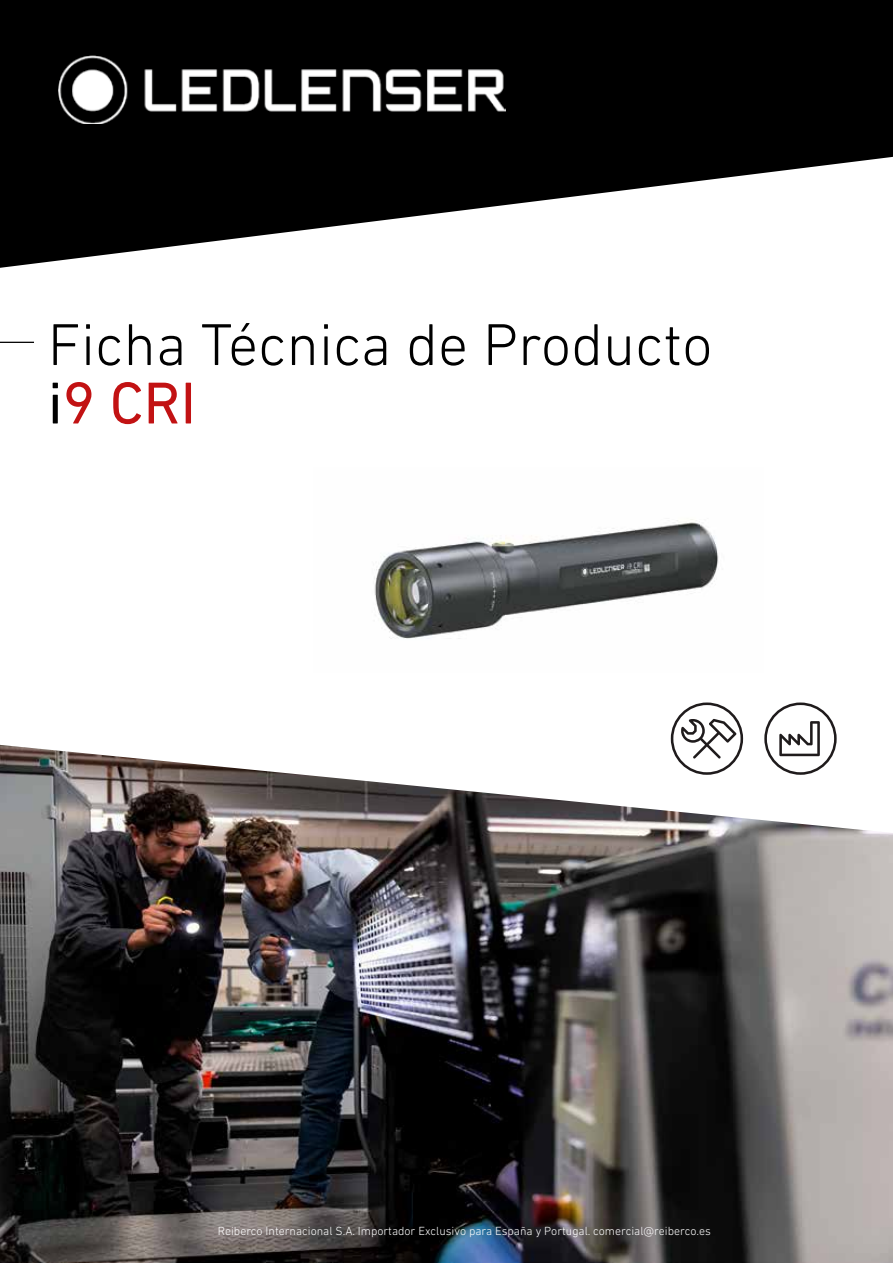
<style>
.page{position:relative;width:893px;height:1263px;background:#fff}
.page>*{position:absolute;margin:0;border:0;box-sizing:border-box;transform-origin:0 0}
.t1{font:300 60px "DIN Next LT Pro";color:#000}
.t2{font:60px "DIN Next LT Pro";color:#c21213}
.t3{font:300 12px "DIN Next W1 G";color:#fff}
.s1{color:#000}
</style>
<div class="page">
<img style="left:0;top:745px;width:893px;height:518px">
<svg style="left:0;top:0;width:893px;height:268px;fill:#000"></svg>
<img style="left:59px;top:56px;width:446px;height:68px">
<hr style="left:0;top:342px;width:34px;height:1px;background:#000">
<svg style="left:764px;top:702px;width:73px;height:73px"></svg>
<svg style="left:671px;top:702px;width:72px;height:73px"></svg>
<img style="left:374px;top:519px;width:345px;height:120px">
<h1 class="t1" style="left:48px;top:310px;width:666px">Ficha Técnica de Producto</h1>
<h1 class="t2" style="left:48px;top:368px;width:150px"><span class="s1">i</span>9 CRI</h1>
<p class="t3" style="left:218px;top:1223px;width:495px">Reiberco Internacional S.A. Importador Exclusivo para España y Portugal. comercial@reiberco.es</p>
</div>
